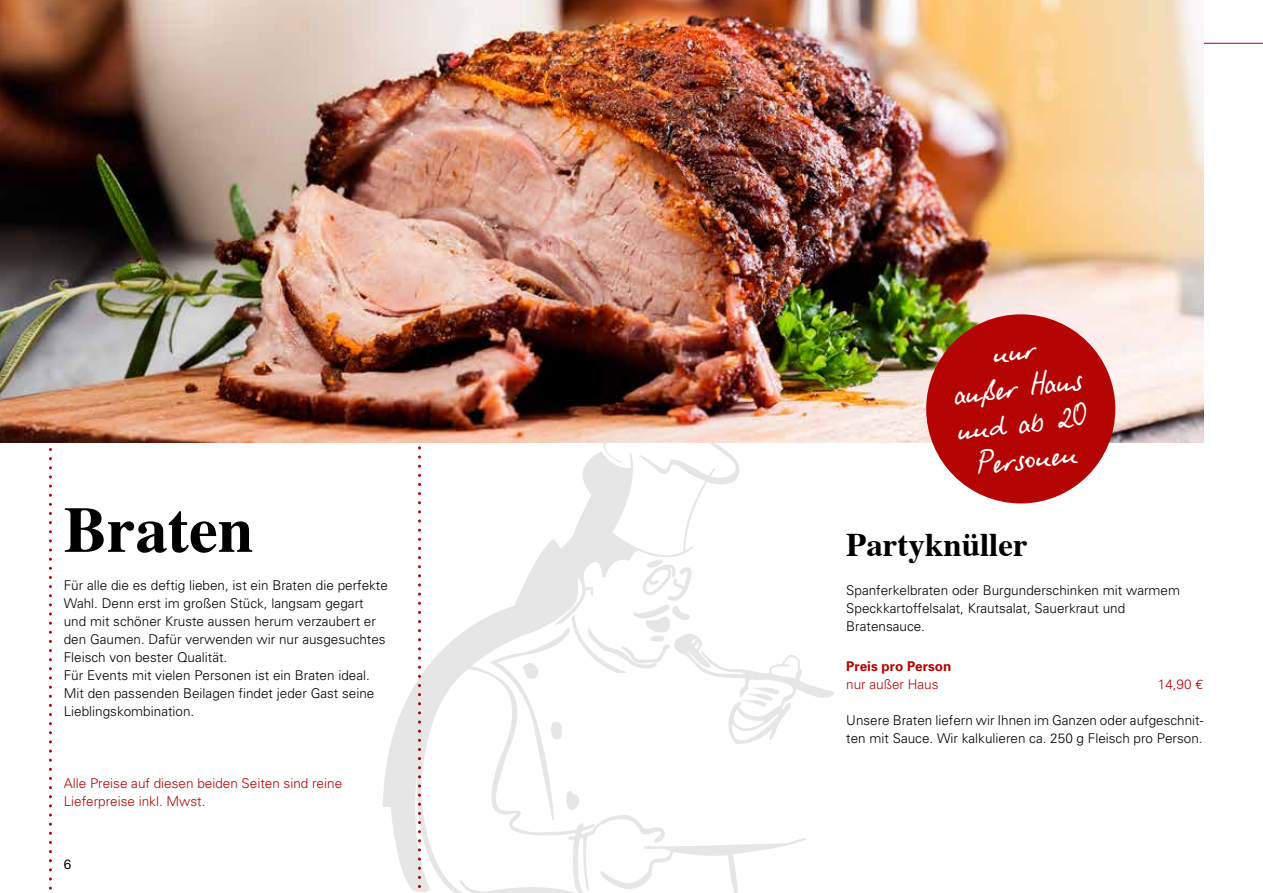
<style>
.page{position:relative;width:1263px;height:893px;background:#fff}
.page>*{position:absolute;margin:0;border:0;box-sizing:border-box;transform-origin:0 0}
.t1{font:700 64.5px "Times";color:#000}
.t2{font:34.95px/36.2px "Ugri";color:#fff;text-align:center}
.t3{font:700 33px "Times";color:#000}
.t4{font:300 13.5px/18px "Univers";color:#000}
.t5{font:300 13.5px/18px "Univers";color:#b40403}
.t6{font:700 13.5px "Univers";color:#b40403}
.t7{font:13.5px "Helvetica Neue";color:#000}
.s1{font-family:"Euro Mono";font-weight:400}
</style>
<div class="page">
<svg style="left:49px;top:442px;width:3px;height:448px"></svg>
<svg style="left:418px;top:442px;width:3px;height:8px"></svg>
<hr style="left:0;top:43px;width:1263px;height:1px;background:#b40403">
<svg style="left:383px;top:455px;width:107px;height:438px"></svg>
<svg style="left:490px;top:442px;width:345px;height:302px"></svg>
<svg style="left:467px;top:665px;width:199px;height:172px"></svg>
<svg style="left:459px;top:837px;width:347px;height:56px"></svg>
<img style="left:0;top:0;width:1203px;height:442px">
<div style="left:926px;top:314px;width:189px;height:189px;background:#b40403;border-radius:50%"></div>
<h1 class="t1" style="left:64px;top:468px;width:191px">Braten</h1>
<p class="t4" style="left:64px;top:576px;width:326px">Für alle die es deftig lieben, ist ein Braten die perfekte Wahl. Denn erst im großen Stück, langsam gegart und mit schöner Kruste aussen herum verzaubert er den Gaumen. Dafür verwenden wir nur ausgesuchtes Fleisch von bester Qualität.<br>Für Events mit vielen Personen ist ein Braten ideal.<br>Mit den passenden Beilagen findet jeder Gast seine Lieblingskombination.</p>
<p class="t5" style="left:64px;top:774px;width:280px">Alle Preise auf diesen beiden Seiten sind reine<br>Lieferpreise inkl. Mwst.</p>
<p class="t7" style="left:64px;top:856px;width:9px">6</p>
<h2 class="t2" style="left:947px;top:341px;width:132px;rotate:-7deg">nur<br>außer Haus und ab 20<br>Personen</h2>
<h3 class="t3" style="left:846px;top:514px;width:183px">Partyknüller</h3>
<p class="t4" style="left:846px;top:580px;width:335px">Spanferkelbraten oder Burgunderschinken mit warmem<br>Speckkartoffelsalat, Krautsalat, Sauerkraut und<br>Bratensauce.</p>
<p class="t6" style="left:846px;top:658px;width:107px">Preis pro Person</p>
<p class="t5" style="left:846px;top:675px;width:94px">nur außer Haus</p>
<p class="t5" style="left:1158px;top:675px;width:47px">14,90 <span class="s1">€</span></p>
<p class="t4" style="left:846px;top:711px;width:359px">Unsere Braten liefern wir Ihnen im Ganzen oder aufgeschnit&shy;ten mit Sauce. Wir kalkulieren ca. 250 g Fleisch pro Person.</p>
</div>
